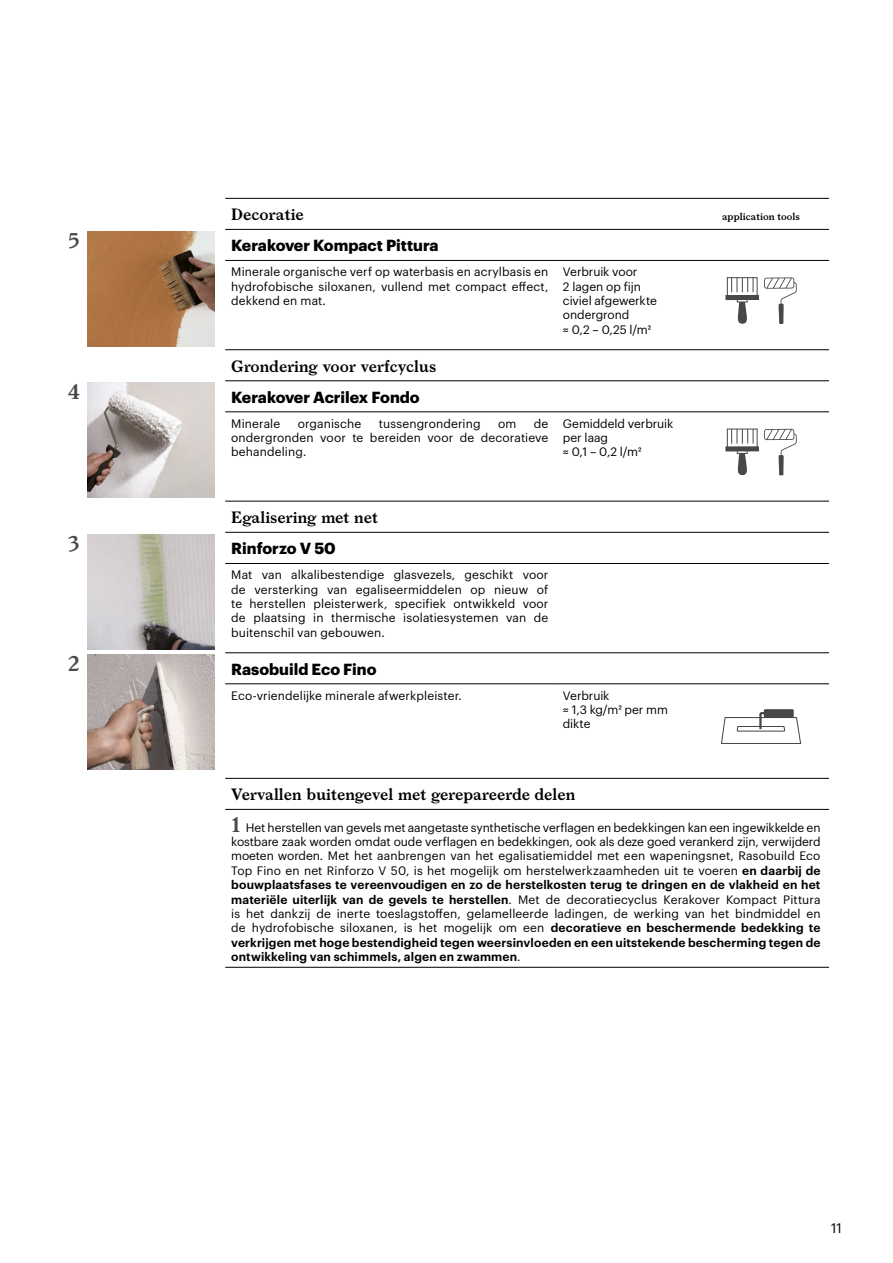
<style>
.page{position:relative;width:893px;height:1263px;background:#fff}
.page>*{position:absolute;margin:0;border:0;box-sizing:border-box;transform-origin:0 0}
.t1{font:600 20.55px "Larish Neue";color:#474949}
.t2{font:600 15.75px "Larish Neue";color:#000}
.t3{font:700 15.75px "Graphik";color:#000}
.t4{font:13.5px "Graphik";color:#000}
.t5{font:12px/14.4px "Graphik";letter-spacing:.005em;color:#000;text-align:justify}
.t6{font:600 9.75px "Larish Neue";color:#000}
.s1{font-family:"Larish Neue";font-weight:600;font-size:20.55px;color:#474949}
.s2{font-weight:600}
</style>
<div class="page">
<hr style="left:225px;top:198px;width:332px;height:1px;background:#000">
<hr style="left:557px;top:198px;width:136px;height:1px;background:#000">
<hr style="left:693px;top:198px;width:136px;height:1px;background:#000">
<hr style="left:225px;top:229px;width:332px;height:1px;background:#000">
<hr style="left:557px;top:229px;width:136px;height:1px;background:#000">
<hr style="left:693px;top:229px;width:136px;height:1px;background:#000">
<hr style="left:225px;top:260px;width:332px;height:1px;background:#000">
<hr style="left:557px;top:260px;width:136px;height:1px;background:#000">
<hr style="left:693px;top:260px;width:136px;height:1px;background:#000">
<hr style="left:225px;top:349px;width:332px;height:1px;background:#000">
<hr style="left:557px;top:349px;width:136px;height:1px;background:#000">
<hr style="left:693px;top:349px;width:136px;height:1px;background:#000">
<hr style="left:225px;top:380px;width:332px;height:1px;background:#000">
<hr style="left:557px;top:380px;width:136px;height:1px;background:#000">
<hr style="left:693px;top:380px;width:136px;height:1px;background:#000">
<hr style="left:225px;top:412px;width:332px;height:1px;background:#000">
<hr style="left:557px;top:412px;width:136px;height:1px;background:#000">
<hr style="left:693px;top:412px;width:136px;height:1px;background:#000">
<hr style="left:225px;top:501px;width:332px;height:1px;background:#000">
<hr style="left:557px;top:501px;width:136px;height:1px;background:#000">
<hr style="left:693px;top:501px;width:136px;height:1px;background:#000">
<hr style="left:225px;top:532px;width:332px;height:1px;background:#000">
<hr style="left:557px;top:532px;width:136px;height:1px;background:#000">
<hr style="left:693px;top:532px;width:136px;height:1px;background:#000">
<hr style="left:225px;top:563px;width:332px;height:1px;background:#000">
<hr style="left:557px;top:563px;width:136px;height:1px;background:#000">
<hr style="left:693px;top:563px;width:136px;height:1px;background:#000">
<hr style="left:225px;top:652px;width:332px;height:1px;background:#000">
<hr style="left:557px;top:652px;width:136px;height:1px;background:#000">
<hr style="left:693px;top:652px;width:136px;height:1px;background:#000">
<hr style="left:225px;top:683px;width:332px;height:1px;background:#000">
<hr style="left:557px;top:683px;width:136px;height:1px;background:#000">
<hr style="left:693px;top:683px;width:136px;height:1px;background:#000">
<hr style="left:225px;top:778px;width:332px;height:1px;background:#000">
<hr style="left:557px;top:778px;width:136px;height:1px;background:#000">
<hr style="left:693px;top:778px;width:136px;height:1px;background:#000">
<hr style="left:225px;top:809px;width:332px;height:1px;background:#000">
<hr style="left:557px;top:809px;width:136px;height:1px;background:#000">
<hr style="left:693px;top:809px;width:136px;height:1px;background:#000">
<hr style="left:225px;top:967px;width:332px;height:1px;background:#000">
<hr style="left:557px;top:967px;width:136px;height:1px;background:#000">
<hr style="left:693px;top:967px;width:136px;height:1px;background:#000">
<svg style="left:764px;top:277px;width:33px;height:47px"></svg>
<svg style="left:738px;top:302px;width:9px;height:22px"></svg>
<div style="left:727px;top:277px;width:31px;height:21px;border:1px solid #474949"></div>
<svg style="left:731px;top:278px;width:23px;height:14px"></svg>
<div style="left:725px;top:295px;width:34px;height:5px;background:#474949"></div>
<svg style="left:764px;top:429px;width:33px;height:46px"></svg>
<div style="left:727px;top:429px;width:31px;height:20px;border:1px solid #474949"></div>
<svg style="left:731px;top:429px;width:23px;height:46px"></svg>
<div style="left:725px;top:446px;width:34px;height:5px;background:#474949"></div>
<div style="left:764px;top:709px;width:30px;height:9px;background:#474949"></div>
<svg style="left:721px;top:711px;width:80px;height:33px"></svg>
<img style="left:87px;top:383px;width:128px;height:115px">
<img style="left:87px;top:655px;width:128px;height:115px">
<img style="left:87px;top:232px;width:128px;height:114px">
<img style="left:87px;top:534px;width:128px;height:115px">
<h1 class="t1" style="left:68px;top:224px;width:13px">5</h1>
<h1 class="t1" style="left:68px;top:376px;width:14px">4</h1>
<h1 class="t1" style="left:68px;top:527px;width:13px">3</h1>
<h1 class="t1" style="left:68px;top:648px;width:13px">2</h1>
<h2 class="t2" style="left:231px;top:202px;width:74px">Decoratie</h2>
<h2 class="t3" style="left:231px;top:233px;width:209px">Kerakover Kompact Pittura</h2>
<p class="t5" style="left:231px;top:264px;width:319px">Minerale organische verf op waterbasis en acrylbasis en hydrofobische siloxanen, vullend met compact effect, dekkend en mat.</p>
<p class="t5" style="left:563px;top:264px;width:95px;text-align:left">Verbruik voor<br>2 lagen op fijn civiel afgewerkte ondergrond<br>≈ 0,2 – 0,25 ℓ/m²</p>
<h2 class="t2" style="left:231px;top:354px;width:207px">Grondering voor verfcyclus</h2>
<h2 class="t3" style="left:231px;top:385px;width:190px">Kerakover Acrilex Fondo</h2>
<p class="t5" style="left:231px;top:415px;width:51px">Minerale</p>
<p class="t5" style="left:298px;top:415px;width:65px">organische</p>
<p class="t5" style="left:379px;top:415px;width:103px">tussengrondering</p>
<p class="t5" style="left:498px;top:415px;width:20px">om</p>
<p class="t5" style="left:231px;top:415px;width:319px;text-indent:303px">de ondergronden voor te bereiden voor de decoratieve behandeling.</p>
<p class="t5" style="left:563px;top:415px;width:112px;text-align:left">Gemiddeld verbruik per laag<br>≈ 0,1 – 0,2 ℓ/m²</p>
<h2 class="t2" style="left:231px;top:505px;width:148px">Egalisering met net</h2>
<h2 class="t3" style="left:231px;top:536px;width:106px">Rinforzo V 50</h2>
<p class="t5" style="left:231px;top:567px;width:319px">Mat van alkalibestendige glasvezels, geschikt voor de versterking van egaliseermiddelen op nieuw of te herstellen pleisterwerk, specifiek ontwikkeld voor de plaatsing in thermische isolatiesystemen van de buitenschil van gebouwen.</p>
<h2 class="t3" style="left:231px;top:657px;width:147px">Rasobuild Eco Fino</h2>
<p class="t5" style="left:231px;top:687px;width:232px">Eco‑vriendelijke minerale afwerkpleister.</p>
<p class="t5" style="left:563px;top:687px;width:107px;text-align:left">Verbruik<br>≈ 1,3 kg/m² per mm dikte</p>
<p class="t6" style="left:722px;top:209px;width:80px">application tools</p>
<h2 class="t2" style="left:231px;top:782px;width:346px">Vervallen buitengevel met gerepareerde delen</h2>
<p class="t5" style="left:231px;top:819px;width:591px"><span class="s1">1</span> Het herstellen van gevels met aangetaste synthetische verflagen en bedekkingen kan een ingewikkelde en kostbare zaak worden omdat oude verflagen en bedekkingen, ook als deze goed verankerd zijn, verwijderd moeten worden. Met het aanbrengen van het egalisatiemiddel met een wapeningsnet, Rasobuild Eco Top Fino en net Rinforzo V 50, is het mogelijk om herstelwerkzaamheden uit te voeren <span class="s2">en daarbij de bouwplaatsfases te vereenvoudigen en zo de herstelkosten terug te dringen en de vlakheid en het materiële uiterlijk van de gevels te herstellen</span>. Met de decoratiecyclus Kerakover Kompact Pittura is het dankzij de inerte toeslagstoffen, gelamelleerde ladingen, de werking van het bindmiddel en de hydrofobische siloxanen, is het mogelijk om een <span class="s2">decoratieve en beschermende bedekking te verkrijgen met hoge bestendigheid tegen weersinvloeden en een uitstekende bescherming tegen de ontwikkeling van schimmels, algen en zwammen</span>.</p>
<p class="t4" style="left:831px;top:1218px;width:12px">11</p>
</div>
